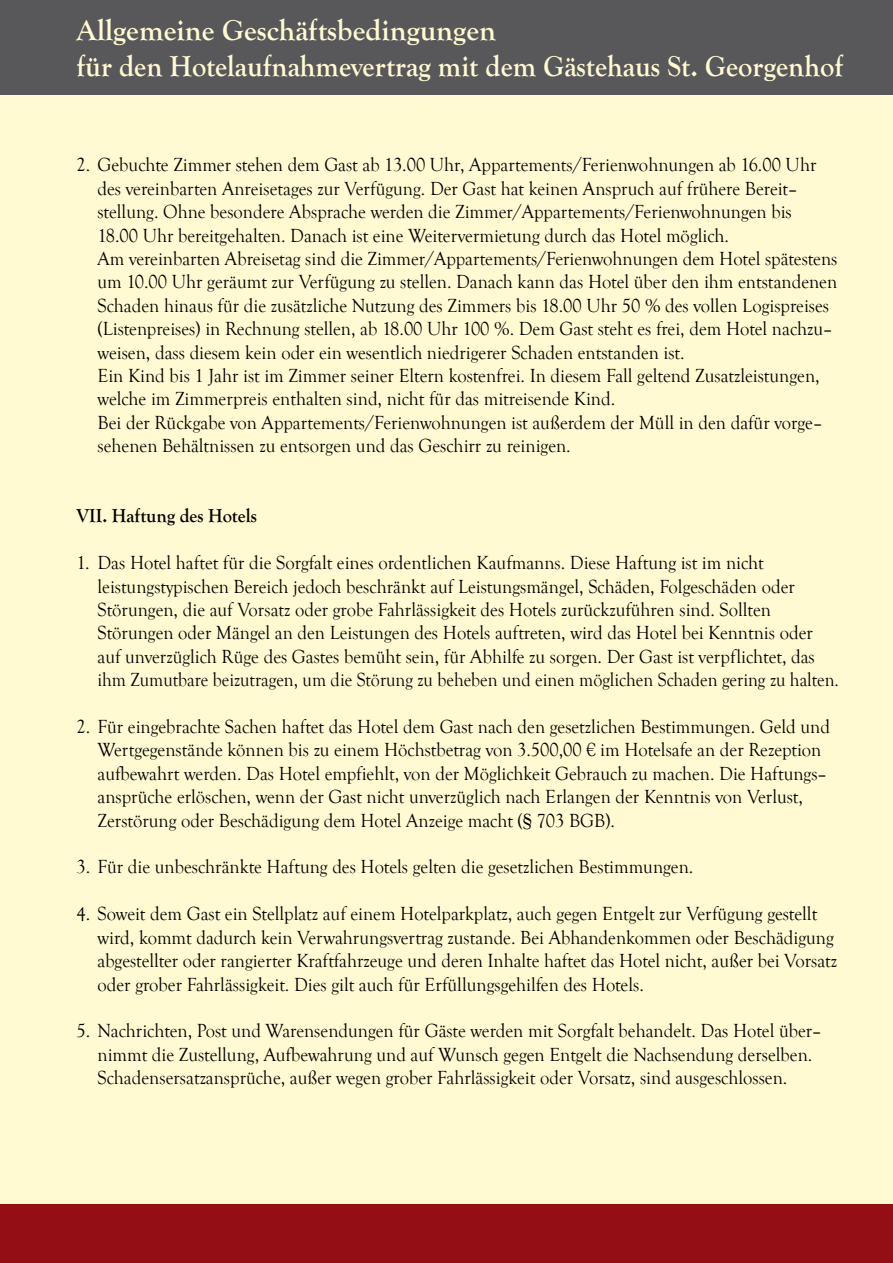
<style>
.page{position:relative;width:893px;height:1263px;background:#fffad1}
.page>*{position:absolute;margin:0;border:0;box-sizing:border-box;transform-origin:0 0}
.t1{font:700 30px/36px "Goudy Old Style T";color:#fffad1}
.t2{font:19.5px/23.4px "Goudy Old Style T";color:#000;scale:.95 1}
.t3{font:700 19.5px "Goudy Old Style T";color:#000;scale:.95 1}
</style>
<div class="page">
<div style="left:0;top:1204px;width:893px;height:59px;background:#940e15"></div>
<div style="left:0;top:0;width:893px;height:94px;background:#58585a"></div>
<h1 class="t1" style="left:77px;top:12px;width:768px">Allgemeine Geschäftsbedingungen<br>für den Hotelaufnahmevertrag mit dem Gästehaus St. Georgenhof</h1>
<p class="t2" style="left:98px;top:154px;width:780px;text-indent:-21px">2. Gebuchte Zimmer stehen dem Gast ab 13.00 Uhr, Appartements/Ferienwohnungen ab 16.00 Uhr des vereinbarten Anreisetages zur Verfügung. Der Gast hat keinen Anspruch auf frühere Bereit– stellung. Ohne besondere Absprache werden die Zimmer/Appartements/Ferienwohnungen bis<br>18.00 Uhr bereitgehalten. Danach ist eine Weitervermietung durch das Hotel möglich.<br>Am vereinbarten Abreisetag sind die Zimmer/Appartements/Ferienwohnungen dem Hotel spätestens um 10.00 Uhr geräumt zur Verfügung zu stellen. Danach kann das Hotel über den ihm entstandenen Schaden hinaus für die zusätzliche Nutzung des Zimmers bis 18.00 Uhr 50 % des vollen Logispreises (Listenpreises) in Rechnung stellen, ab 18.00 Uhr 100 %. Dem Gast steht es frei, dem Hotel nachzu– weisen, dass diesem kein oder ein wesentlich niedrigerer Schaden entstanden ist.<br>Ein Kind bis 1 Jahr ist im Zimmer seiner Eltern kostenfrei. In diesem Fall geltend Zusatzleistungen, welche im Zimmerpreis enthalten sind, nicht für das mitreisende Kind.<br>Bei der Rückgabe von Appartements/Ferienwohnungen ist außerdem der Müll in den dafür vorge– sehenen Behältnissen zu entsorgen und das Geschirr zu reinigen.</p>
<p class="t3" style="left:77px;top:505px;width:191px">VII. Haftung des Hotels</p>
<p class="t2" style="left:98px;top:552px;width:782px;text-indent:-21px">1. Das Hotel haftet für die Sorgfalt eines ordentlichen Kaufmanns. Diese Haftung ist im nicht leistungstypischen Bereich jedoch beschränkt auf Leistungsmängel, Schäden, Folgeschäden oder Störungen, die auf Vorsatz oder grobe Fahrlässigkeit des Hotels zurückzuführen sind. Sollten Störungen oder Mängel an den Leistungen des Hotels auftreten, wird das Hotel bei Kenntnis oder auf unverzüglich Rüge des Gastes bemüht sein, für Abhilfe zu sorgen. Der Gast ist verpflichtet, das ihm Zumutbare beizutragen, um die Störung zu beheben und einen möglichen Schaden gering zu halten.</p>
<p class="t2" style="left:98px;top:715px;width:773px;text-indent:-21px">2. Für eingebrachte Sachen haftet das Hotel dem Gast nach den gesetzlichen Bestimmungen. Geld und Wertgegenstände können bis zu einem Höchstbetrag von 3.500,00 € im Hotelsafe an der Rezeption aufbewahrt werden. Das Hotel empfiehlt, von der Möglichkeit Gebrauch zu machen. Die Haftungs– ansprüche erlöschen, wenn der Gast nicht unverzüglich nach Erlangen der Kenntnis von Verlust, Zerstörung oder Beschädigung dem Hotel Anzeige macht (§ 703 BGB).</p>
<p class="t2" style="left:77px;top:856px;width:651px">3. Für die unbeschränkte Haftung des Hotels gelten die gesetzlichen Bestimmungen.</p>
<p class="t2" style="left:98px;top:903px;width:780px;text-indent:-21px">4. Soweit dem Gast ein Stellplatz auf einem Hotelparkplatz, auch gegen Entgelt zur Verfügung gestellt wird, kommt dadurch kein Verwahrungsvertrag zustande. Bei Abhandenkommen oder Beschädigung abgestellter oder rangierter Kraftfahrzeuge und deren Inhalte haftet das Hotel nicht, außer bei Vorsatz oder grober Fahrlässigkeit. Dies gilt auch für Erfüllungsgehilfen des Hotels.</p>
<p class="t2" style="left:98px;top:1020px;width:764px;text-indent:-21px">5. Nachrichten, Post und Warensendungen für Gäste werden mit Sorgfalt behandelt. Das Hotel über– nimmt die Zustellung, Aufbewahrung und auf Wunsch gegen Entgelt die Nachsendung derselben.<br>Schadensersatzansprüche, außer wegen grober Fahrlässigkeit oder Vorsatz, sind ausgeschlossen.</p>
</div>
